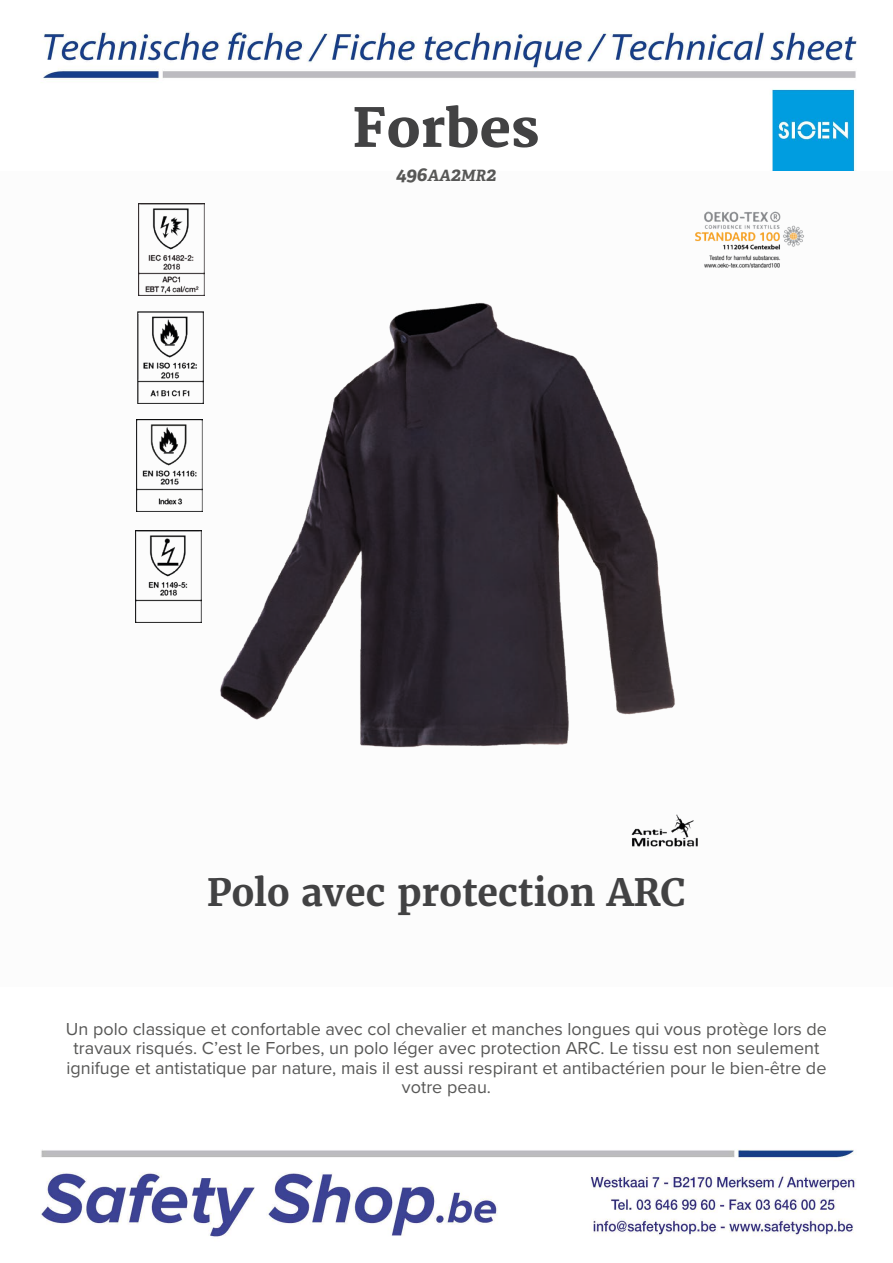
<style>
.page{position:relative;width:893px;height:1263px;background:#fff}
.page>*{position:absolute;margin:0;border:0;box-sizing:border-box;transform-origin:0 0}
.t1{font:800 52.5px "Merriweather";color:#424243}
.t2{font:700 37.5px "Merriweather";color:#424243}
.t3{font:italic 700 19.5px "Adelle PE";color:#575756}
.t4{font:18px/19.5px "Proxima Nova";color:#575756;text-align:center}
.s1{font-size:15.6px}
</style>
<div class="page">
<img style="left:40px;top:31px;width:817px;height:1206px">
<div style="left:0;top:171px;width:893px;height:816px;background:#fcfcfc"></div>
<img style="left:688px;top:820px;width:10px;height:27px">
<img style="left:695px;top:211px;width:109px;height:57px">
<img style="left:139px;top:204px;width:65px;height:91px">
<img style="left:138px;top:312px;width:66px;height:91px">
<img style="left:137px;top:420px;width:66px;height:91px">
<img style="left:135px;top:531px;width:67px;height:91px">
<img style="left:204px;top:170px;width:484px;height:677px">
<h1 class="t1" style="left:353px;top:98px;width:188px">Forbes</h1>
<p class="t3" style="left:396px;top:160px;width:102px">496<span class="s1">AA</span>2<span class="s1">MR</span>2</p>
<h2 class="t2" style="left:207px;top:868px;width:480px">Polo avec protection ARC</h2>
<p class="t4" style="left:66px;top:1018px;width:763px">Un polo classique et confortable avec col chevalier et manches longues qui vous protège lors de travaux risqués. C’est le Forbes, un polo léger avec protection ARC. Le tissu est non seulement ignifuge et antistatique par nature, mais il est aussi respirant et antibactérien pour le bien-être de votre peau.</p>
</div>
